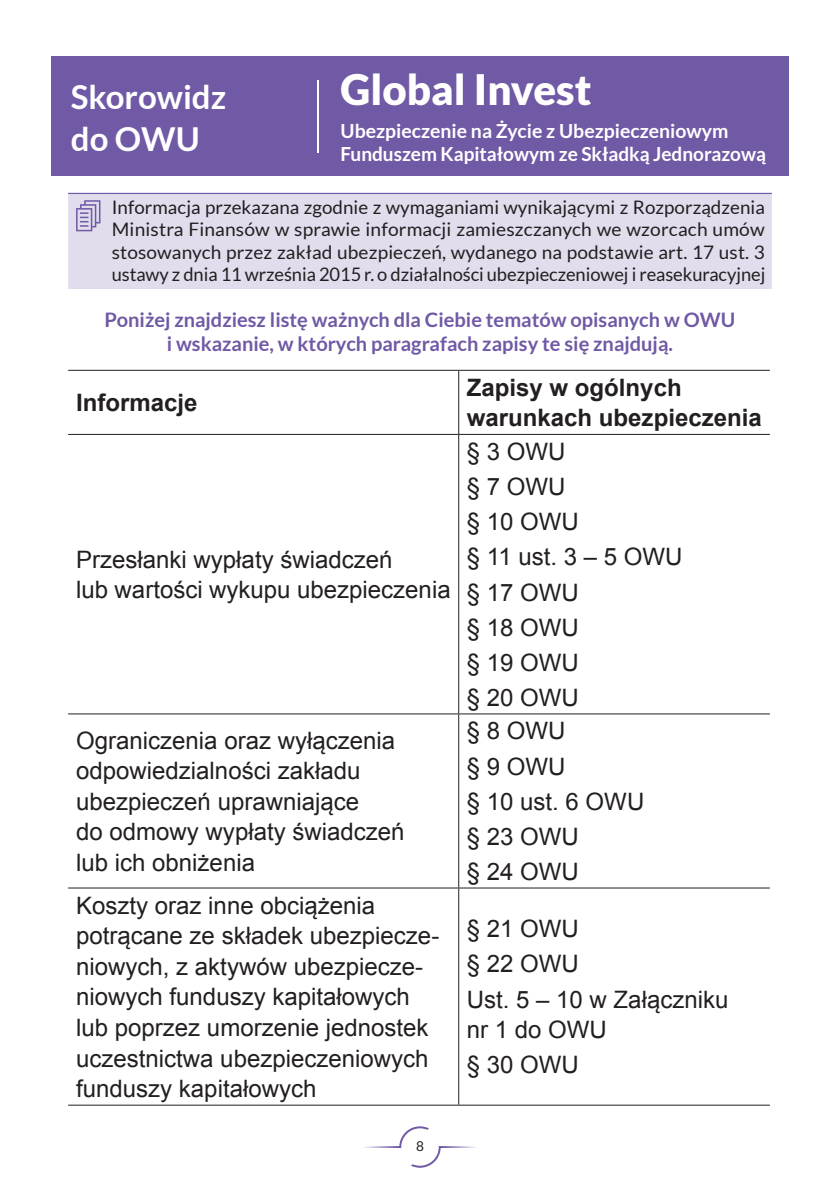
<style>
.page{position:relative;width:840px;height:1191px;background:#fff}
.page>*{position:absolute;margin:0;border:0;box-sizing:border-box;transform-origin:0 0}
.NAZWA{font:900 42px "Lato";color:#fff}
.SKOROWIDZ__OWU__KP{font:700 33px/42px "Lato";color:#fff}
.SKO__12_ARIAL{font:24px/30.6px "Arial";color:#231f20}
.SKO__12_ARIAL-2{font:700 24px/30.6px "Arial";color:#231f20}
.SKO__PONIŻEJ_ZNAJDZ{font:700 20px/24px "Lato";color:#7059a5;text-align:center}
.Ubezpieczenie_na_Zyc{font:700 19.4px/23.2px "Lato";color:#fff}
.SKO__TEKST_NA_BELKE{font:18.6px/22.4px "Lato";letter-spacing:-.005em;color:#231f20;text-align:justify}
.t1{font:13.6px "Lato";color:#231f20}
</style>
<div class="page">
<svg style="left:364px;top:1126px;width:112px;height:41px"></svg>
<div style="left:51px;top:57px;width:737px;height:119px;background:#7059a5"></div>
<hr style="left:316px;top:80px;width:2px;height:73px;background:#fff">
<div style="left:68px;top:194px;width:703px;height:95px;background:#e1dded"></div>
<hr style="left:108px;top:193px;width:663px;height:1px;background:#7059a5">
<hr style="left:68px;top:193px;width:40px;height:1px;background:#7059a5">
<svg style="left:76px;top:200px;width:24px;height:31px"></svg>
<hr style="left:458px;top:713px;width:311px;height:1px;background:#231f20">
<hr style="left:458px;top:887px;width:311px;height:1px;background:#231f20">
<hr style="left:458px;top:434px;width:311px;height:1px;background:#231f20">
<hr style="left:68px;top:887px;width:390px;height:1px;background:#231f20">
<hr style="left:68px;top:1104px;width:390px;height:1px;background:#231f20">
<hr style="left:458px;top:1104px;width:311px;height:1px;background:#231f20">
<hr style="left:458px;top:370px;width:311px;height:1px;background:#231f20">
<hr style="left:68px;top:434px;width:390px;height:1px;background:#231f20">
<hr style="left:68px;top:713px;width:390px;height:1px;background:#231f20">
<hr style="left:68px;top:370px;width:390px;height:1px;background:#231f20">
<hr style="left:458px;top:371px;width:1px;height:63px;background:#231f20">
<hr style="left:458px;top:435px;width:1px;height:278px;background:#231f20">
<hr style="left:458px;top:714px;width:1px;height:173px;background:#231f20">
<hr style="left:458px;top:888px;width:1px;height:216px;background:#231f20">
<p class="SKOROWIDZ__OWU__KP" style="left:71px;top:75px;width:157px">Skorowidz do OWU</p>
<p class="NAZWA" style="left:340px;top:65px;width:252px">Global Invest</p>
<p class="Ubezpieczenie_na_Zyc" style="left:340px;top:119px;width:426px">Ubezpieczenie na Życie z Ubezpieczeniowym<br>Funduszem Kapitałowym ze Składką Jednorazową</p>
<p class="SKO__TEKST_NA_BELKE" style="left:112px;top:196px;width:654px">Informacja przekazana zgodnie z wymaganiami wynikającymi z Rozporządzenia Ministra Finansów w sprawie informacji zamieszczanych we wzorcach umów stosowanych przez zakład ubezpieczeń, wydanego na podstawie art. 17 ust. 3 ustawy z dnia 11 września 2015 r. o działalności ubezpieczeniowej i reasekuracyjnej</p>
<p class="SKO__PONIŻEJ_ZNAJDZ" style="left:105px;top:307px;width:631px">Poniżej znajdziesz listę ważnych dla Ciebie tematów opisanych w OWU i wskazanie, w których paragrafach zapisy te się znajdują.</p>
<p class="SKO__12_ARIAL-2" style="left:76px;top:388px;width:123px">Informacje</p>
<p class="SKO__12_ARIAL-2" style="left:466px;top:373px;width:296px">Zapisy w ogólnych warunkach ubezpieczenia</p>
<p class="SKO__12_ARIAL" style="left:76px;top:544px;width:376px">Przesłanki wypłaty świadczeń<br>lub wartości wykupu ubezpieczenia</p>
<p class="SKO__12_ARIAL" style="left:466px;top:436px;width:100px">§ 3 OWU</p>
<p class="SKO__12_ARIAL" style="left:466px;top:471px;width:100px">§ 7 OWU</p>
<p class="SKO__12_ARIAL" style="left:466px;top:507px;width:114px">§ 10 OWU</p>
<p class="SKO__12_ARIAL" style="left:466px;top:542px;width:217px">§ 11 ust. 3 – 5 OWU</p>
<p class="SKO__12_ARIAL" style="left:466px;top:577px;width:114px">§ 17 OWU</p>
<p class="SKO__12_ARIAL" style="left:466px;top:612px;width:114px">§ 18 OWU</p>
<p class="SKO__12_ARIAL" style="left:466px;top:647px;width:114px">§ 19 OWU</p>
<p class="SKO__12_ARIAL" style="left:466px;top:682px;width:114px">§ 20 OWU</p>
<p class="SKO__12_ARIAL" style="left:76px;top:725px;width:330px">Ograniczenia oraz wyłączenia odpowiedzialności zakładu ubezpieczeń uprawniające<br>do odmowy wypłaty świadczeń lub ich obniżenia</p>
<p class="SKO__12_ARIAL" style="left:466px;top:716px;width:100px">§ 8 OWU</p>
<p class="SKO__12_ARIAL" style="left:466px;top:751px;width:100px">§ 9 OWU</p>
<p class="SKO__12_ARIAL" style="left:466px;top:786px;width:179px">§ 10 ust. 6 OWU</p>
<p class="SKO__12_ARIAL" style="left:466px;top:821px;width:114px">§ 23 OWU</p>
<p class="SKO__12_ARIAL" style="left:466px;top:856px;width:114px">§ 24 OWU</p>
<p class="SKO__12_ARIAL" style="left:76px;top:890px;width:364px">Koszty oraz inne obciążenia potrącane ze składek ubezpiecze&shy;niowych, z aktywów ubezpiecze&shy;niowych funduszy kapitałowych lub poprzez umorzenie jednostek uczestnictwa ubezpieczeniowych funduszy kapitałowych</p>
<p class="t1" style="left:416px;top:1138px;width:9px">8</p>
<p class="SKO__12_ARIAL" style="left:466px;top:914px;width:114px">§ 21 OWU</p>
<p class="SKO__12_ARIAL" style="left:466px;top:949px;width:114px">§ 22 OWU</p>
<p class="SKO__12_ARIAL" style="left:466px;top:984px;width:263px">Ust. 5 – 10 w Załączniku nr 1 do OWU</p>
<p class="SKO__12_ARIAL" style="left:466px;top:1049px;width:114px">§ 30 OWU</p>
</div>
